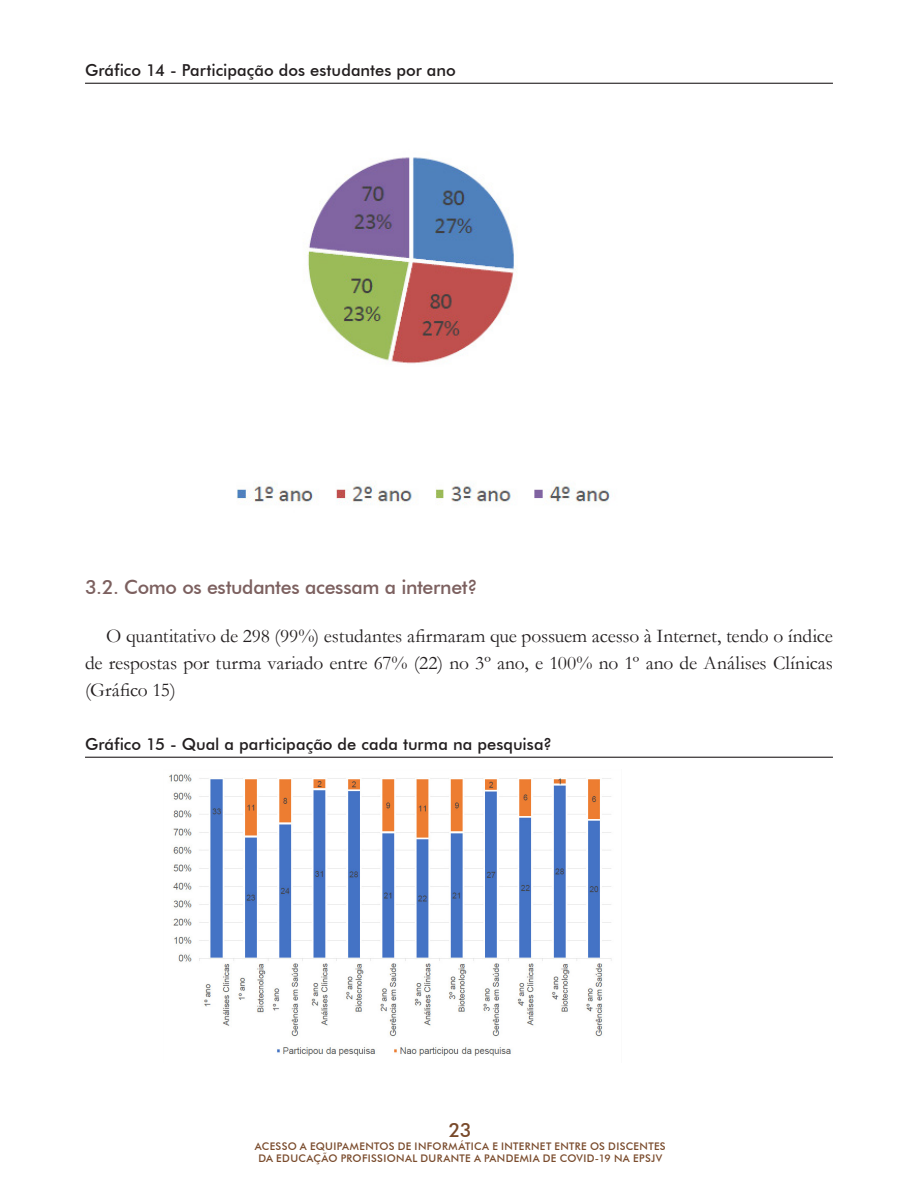
<style>
.page{position:relative;width:918px;height:1188px;background:#fff}
.page>*{position:absolute;margin:0;border:0;box-sizing:border-box;transform-origin:0 0}
.TEXTO_CORRIDO{font:19.5px/27px "Garamond";letter-spacing:-.005em;color:#231f20;text-align:justify}
.TÍTULO_2{font:500 19.5px "Futura BT";letter-spacing:-.02em;color:#7c605f}
.t1{font:500 19.5px "Futura BT";color:#794a2b}
.TÍTULO_GRAFICO{font:500 16.5px "Futura BT";color:#231f20}
.t2{font:500 10.5px/12.6px "Futura BT";letter-spacing:.03em;color:#794a2b;text-align:center}
</style>
<div class="page">
<hr style="left:85px;top:83px;width:748px;height:1px;background:#231f20">
<hr style="left:85px;top:757px;width:748px;height:1px;background:#231f20">
<img style="left:236px;top:157px;width:374px;height:348px">
<img style="left:169px;top:774px;width:443px;height:282px">
<p class="TÍTULO_GRAFICO" style="left:85px;top:60px;width:372px">Gráfico 14 - Participação dos estudantes por ano</p>
<p class="TÍTULO_2" style="left:85px;top:575px;width:394px">3.2. Como os estudantes acessam a internet?</p>
<p class="TEXTO_CORRIDO" style="left:85px;top:622px;width:749px;text-indent:21px">O quantitativo de 298 (99%) estudantes afirmaram que possuem acesso à Internet, tendo o índice de respostas por turma variado entre 67% (22) no 3º ano, e 100% no 1º ano de Análises Clínicas (Gráfico 15)</p>
<p class="TÍTULO_GRAFICO" style="left:85px;top:734px;width:469px">Gráfico 15 - Qual a participação de cada turma na pesquisa?</p>
<p class="t1" style="left:449px;top:1118px;width:24px">23</p>
<p class="t2" style="left:255px;top:1139px;width:412px">ACESSO A EQUIPAMENTOS DE INFORMÁTICA E INTERNET ENTRE OS DISCENTES<br>DA EDUCAÇÃO PROFISSIONAL DURANTE A PANDEMIA DE COVID-19 NA EPSJV</p>
</div>
